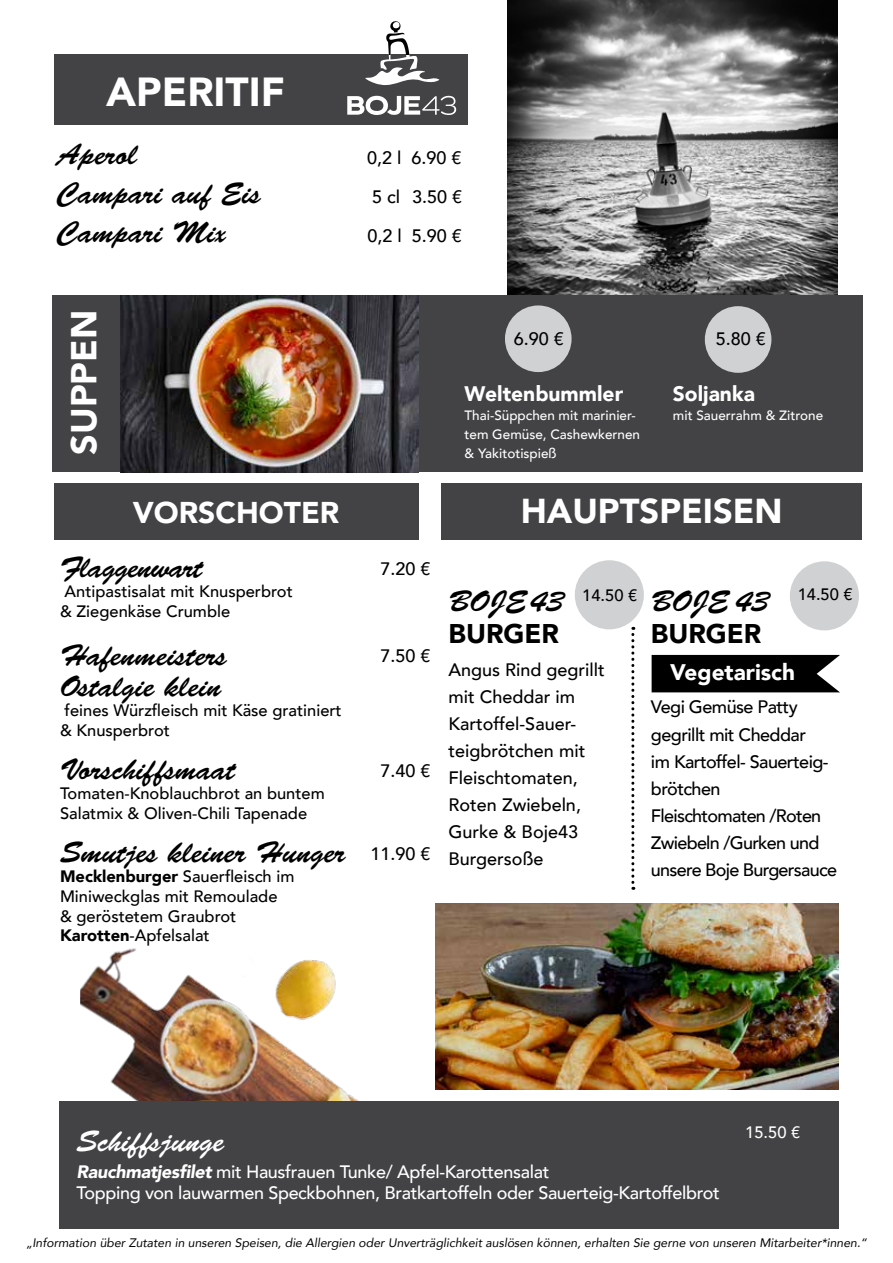
<style>
.page{position:relative;width:893px;height:1263px;background:#fff}
.page>*{position:absolute;margin:0;border:0;box-sizing:border-box;transform-origin:0 0}
.t1{font:900 40.5px "Avenir";color:#fff}
.t2{font:900 36px "Avenir";color:#fff}
.t3{font:900 34.5px "Avenir";color:#fff}
.t4{font:30px/31.5px "Brush Script Std";color:#000}
.t5{font:30px "Brush Script Std";color:#fff}
.t6{font:30px "Brush Script Std";letter-spacing:-.02em;color:#000}
.t7{font:900 30px "Avenir";color:#fff}
.t8{font:900 27px "Avenir";color:#000}
.t9{font:900 22.5px "Avenir";color:#fff}
.t10{font:900 21px "Avenir";color:#fff}
.t11{font:500 18px/21.6px "Avenir";letter-spacing:-.02em;color:#fff}
.t12{font:500 18px/27px "Avenir";letter-spacing:-.04em;color:#000}
.t13{font:500 18px/27px "Avenir";color:#000}
.t14{font:500 18px "Avenir";letter-spacing:-.02em;color:#000}
.t15{font:500 16.5px/19.8px "Avenir";color:#000}
.t16{font:500 16.5px "Avenir";color:#fff}
.t17{font:500 13.5px/19.2px "Avenir";color:#fff}
.t18{font:italic 12.3px "Avenir";color:#000}
.s1{font-weight:900}
.s2{font-weight:900;font-style:italic}
</style>
<div class="page">
<img style="left:80px;top:948px;width:279px;height:153px">
<img style="left:508px;top:0;width:330px;height:296px">
<div style="left:441px;top:483px;width:421px;height:57px;background:#434345"></div>
<div style="left:54px;top:54px;width:414px;height:71px;background:#434345"></div>
<div style="left:52px;top:296px;width:810px;height:176px;background:#434345"></div>
<img style="left:435px;top:904px;width:404px;height:185px">
<div style="left:54px;top:483px;width:365px;height:57px;background:#434345"></div>
<div style="left:505px;top:305px;width:67px;height:67px;background:#d0d1d2;border-radius:50%"></div>
<div style="left:705px;top:306px;width:66px;height:67px;background:#d0d1d2;border-radius:50%"></div>
<svg style="left:631px;top:627px;width:3px;height:263px"></svg>
<div style="left:575px;top:560px;width:69px;height:69px;background:#d0d1d2;border-radius:50%"></div>
<div style="left:790px;top:561px;width:69px;height:69px;background:#d0d1d2;border-radius:50%"></div>
<div style="left:652px;top:655px;width:188px;height:37px;background:#000"></div>
<svg style="left:347px;top:96px;width:109px;height:19px"></svg>
<svg style="left:365px;top:21px;width:74px;height:64px"></svg>
<img style="left:120px;top:296px;width:298px;height:176px">
<div style="left:60px;top:1101px;width:779px;height:128px;background:#434345"></div>
<h1 class="t1" style="left:106px;top:57px;width:180px">APERITIF</h1>
<h3 class="t4" style="left:57px;top:139px;width:82px">Aperol</h3>
<p class="t14" style="left:367px;top:142px;width:96px">0,2 l 6.90 €</p>
<h3 class="t4" style="left:57px;top:178px;width:206px">Campari auf Eis</h3>
<p class="t14" style="left:372px;top:181px;width:91px">5 cl 3.50 €</p>
<h3 class="t4" style="left:57px;top:217px;width:170px">Campari Mix</h3>
<p class="t14" style="left:367px;top:220px;width:96px">0,2 l 5.90 €</p>
<h2 class="t2" style="left:53px;top:455px;width:146px;rotate:-90deg">SUPPEN</h2>
<p class="t14" style="left:514px;top:323px;width:52px">6.90 €</p>
<p class="t14" style="left:716px;top:324px;width:52px">5.80 €</p>
<p class="t10" style="left:465px;top:375px;width:160px">Weltenbummler</p>
<p class="t17" style="left:465px;top:405px;width:177px">Thai-Süppchen mit marinier&shy;tem Gemüse, Cashewkernen &amp; Yakitotispieß</p>
<p class="t10" style="left:673px;top:375px;width:84px">Soljanka</p>
<p class="t17" style="left:673px;top:405px;width:152px">mit Sauerrahm &amp; Zitrone</p>
<h3 class="t7" style="left:133px;top:487px;width:208px">VORSCHOTER</h3>
<h3 class="t3" style="left:521px;top:481px;width:263px">HAUPTSPEISEN</h3>
<h3 class="t6" style="left:60px;top:551px;width:144px">Flaggenwart</h3>
<p class="t15" style="left:60px;top:580px;width:234px">Antipastisalat mit Knusperbrot &amp; Ziegenkäse Crumble</p>
<h3 class="t4" style="left:60px;top:640px;width:169px">Hafenmeisters<br>Ostalgie klein</h3>
<p class="t15" style="left:60px;top:699px;width:283px">feines Würzfleisch mit Käse gratiniert &amp; Knusperbrot</p>
<h3 class="t4" style="left:60px;top:754px;width:177px">Vorschiffsmaat</h3>
<p class="t15" style="left:60px;top:782px;width:266px">Tomaten-Knoblauchbrot an buntem<br>Salatmix &amp; Oliven-Chili Tapenade</p>
<h3 class="t4" style="left:60px;top:837px;width:287px">Smutjes kleiner Hunger</h3>
<p class="t15" style="left:60px;top:865px;width:236px"><span class="s1">Mecklenburger</span> Sauerfleisch im<br>Miniweckglas mit Remoulade<br>&amp; geröstetem Graubrot<br><span class="s1">Karotten</span>-Apfelsalat</p>
<p class="t14" style="left:380px;top:553px;width:52px">7.20 €</p>
<p class="t14" style="left:380px;top:640px;width:52px">7.50 €</p>
<p class="t14" style="left:380px;top:755px;width:52px">7.40 €</p>
<p class="t14" style="left:370px;top:838px;width:62px">11.90 €</p>
<p class="t15" style="left:582px;top:584px;width:57px">14.50 €</p>
<p class="t15" style="left:798px;top:583px;width:57px">14.50 €</p>
<h3 class="t4" style="left:449px;top:586px;width:116px">BOJE 43</h3>
<h3 class="t8" style="left:449px;top:611px;width:112px">BURGER</h3>
<p class="t13" style="left:449px;top:655px;width:158px">Angus Rind gegrillt mit Cheddar im<br>Kartoffel-Sauer&shy;teigbrötchen mit<br>Fleischtomaten,<br>Roten Zwiebeln,<br>Gurke &amp; Boje43<br>Burgersoße</p>
<h3 class="t4" style="left:651px;top:586px;width:119px">BOJE 43</h3>
<h3 class="t8" style="left:651px;top:611px;width:112px">BURGER</h3>
<h3 class="t9" style="left:670px;top:652px;width:127px">Vegetarisch</h3>
<p class="t12" style="left:651px;top:693px;width:188px">Vegi Gemüse Patty gegrillt mit Cheddar<br>im Kartoffel- Sauerteig&shy;brötchen<br>Fleischtomaten /Roten<br>Zwiebeln /Gurken und unsere Boje Burgersauce</p>
<h3 class="t5" style="left:77px;top:1124px;width:149px">Schiffsjunge</h3>
<p class="t11" style="left:77px;top:1159px;width:645px"><span class="s2">Rauchmatjesfilet</span> mit Hausfrauen Tunke/ Apfel-Karottensalat<br>Topping von lauwarmen Speckbohnen, Bratkartoffeln oder Sauerteig-Kartoffelbrot</p>
<p class="t16" style="left:745px;top:1118px;width:57px">15.50 €</p>
<p class="t18" style="left:26px;top:1235px;width:842px">„Information über Zutaten in unseren Speisen, die Allergien oder Unverträglichkeit auslösen können, erhalten Sie gerne von unseren Mitarbeiter*innen.“</p>
</div>
